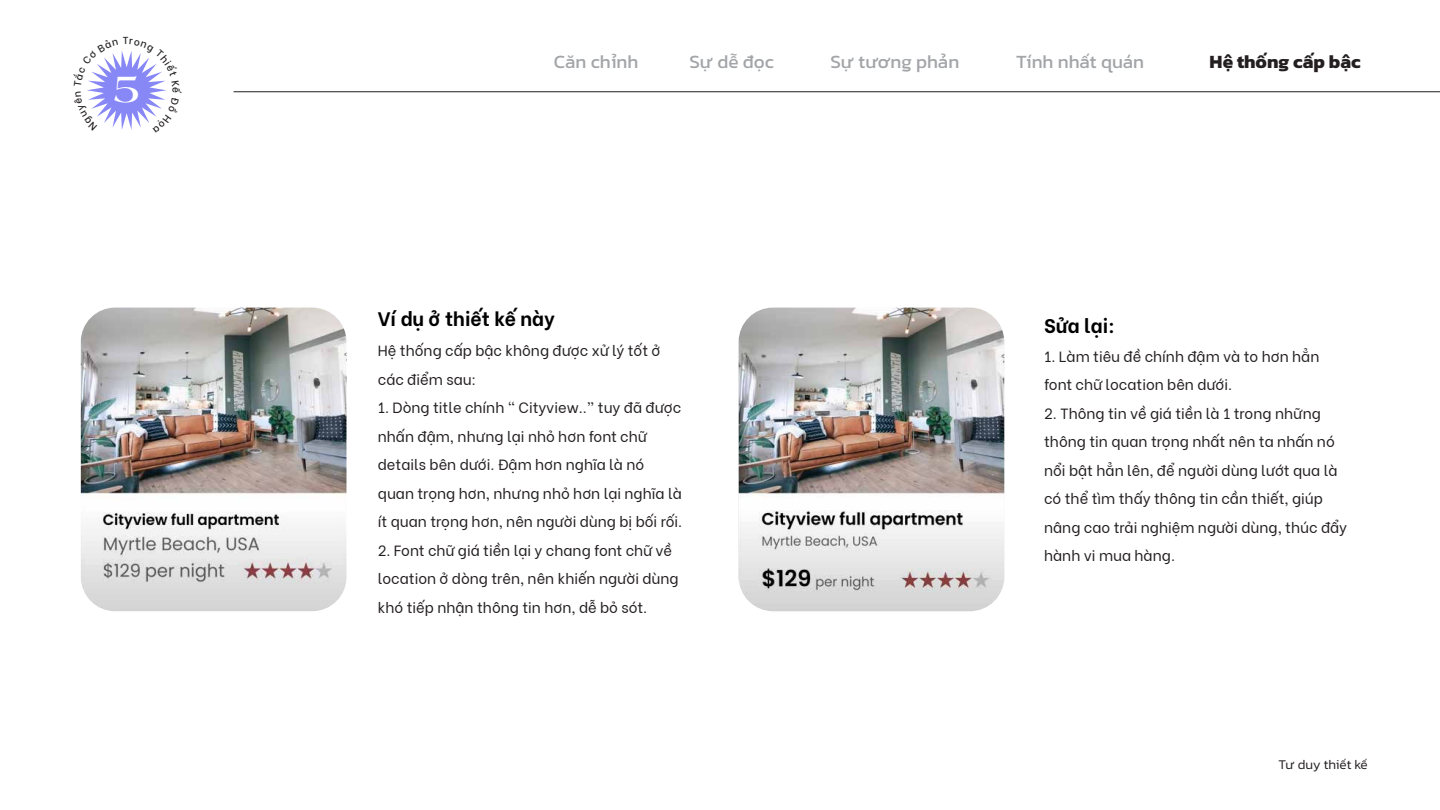
<style>
.page{position:relative;width:1440px;height:810px;background:#fff}
.page>*{position:absolute;margin:0;border:0;box-sizing:border-box;transform-origin:0 0}
.t1{font:700 40.95px "UTM Americana";color:#fff}
.t2{font:700 19.5px "Be Vietnam";color:#000}
.t3{font:18.98px "Kanit";color:#a2a4a7}
.t4{font:700 18.98px "Kanit";color:#231f20}
.t5{font:14.77px/28.5px "Be Vietnam";color:#231f20}
.t6{font:300 13.5px "Kanit";letter-spacing:-.015em;color:#231f20}
.t7{font:500 10.05px "Be Vietnam";color:#231f20}
</style>
<div class="page">
<hr style="left:234px;top:91px;width:1206px;height:1px;background:#231f20">
<img style="left:81px;top:308px;width:265px;height:303px">
<img style="left:739px;top:308px;width:265px;height:303px">
<svg style="left:87px;top:51px;width:79px;height:79px"></svg>
<h1 class="t1" style="left:113px;top:59px;width:28px">5</h1>
<p class="t7" style="left:184px;top:87px;width:8px;rotate:90deg">ế</p>
<p class="t3" style="left:554px;top:48px;width:86px">Căn chỉnh</p>
<p class="t3" style="left:689px;top:48px;width:86px">Sự dễ đọc</p>
<p class="t3" style="left:831px;top:48px;width:130px">Sự tương phản</p>
<p class="t3" style="left:1016px;top:48px;width:130px">Tính nhất quán</p>
<p class="t4" style="left:1210px;top:47px;width:153px">Hệ thống cấp bậc</p>
<h2 class="t2" style="left:378px;top:303px;width:178px">Ví dụ ở thiết kế này</h2>
<p class="t5" style="left:378px;top:335px;width:284px">Hệ thống cấp bậc không được xử lý tốt ở các điểm sau:</p>
<p class="t5" style="left:378px;top:392px;width:306px">1. Dòng title chính “ Cityview..” tuy đã được nhấn đậm, nhưng lại nhỏ hơn font chữ details bên dưới. Đậm hơn nghĩa là nó quan trọng hơn, nhưng nhỏ hơn lại nghĩa là ít quan trọng hơn, nên người dùng bị bối rối.</p>
<p class="t5" style="left:378px;top:535px;width:302px">2. Font chữ giá tiền lại y chang font chữ về location ở dòng trên, nên khiến người dùng khó tiếp nhận thông tin hơn, dễ bỏ sót.</p>
<h2 class="t2" style="left:1044px;top:310px;width:72px">Sửa lại:</h2>
<p class="t5" style="left:1044px;top:341px;width:277px">1. Làm tiêu đề chính đậm và to hơn hẳn font chữ location bên dưới.</p>
<p class="t5" style="left:1044px;top:398px;width:305px">2. Thông tin về giá tiền là 1 trong những thông tin quan trọng nhất nên ta nhấn nó nổi bật hẳn lên, để người dùng lướt qua là có thể tìm thấy thông tin cần thiết, giúp nâng cao trải nghiệm người dùng, thúc đẩy hành vi mua hàng.</p>
<p class="t6" style="left:1279px;top:755px;width:91px">Tư duy thiết kế</p>
</div>
